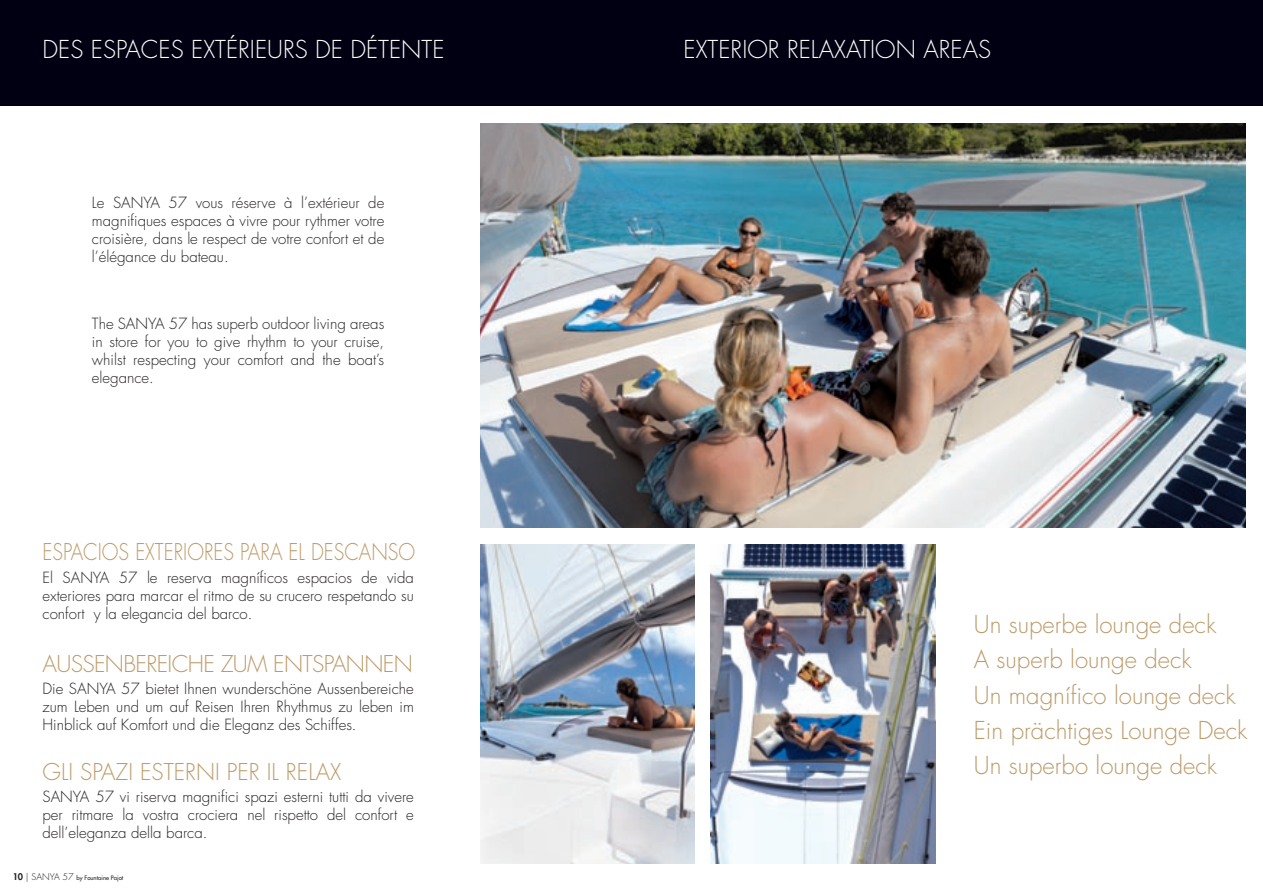
<style>
.page{position:relative;width:1263px;height:893px;background:#fff}
.page>*{position:absolute;margin:0;border:0;box-sizing:border-box;transform-origin:0 0}
.t1{font:300 24px/35.2px "Futura";color:#bc9b69}
.t2{font:300 24px "Futura";color:#fff}
.t3{font:300 22.5px "Futura";color:#bc9b69}
.t4{font:300 22.5px "Futura";color:#bc9b69;scale:.87 1}
.t5{font:300 22.5px "Futura";letter-spacing:-.03em;color:#bc9b69}
.t6{font:300 15px/18px "Futura";color:#231f20;text-align:justify}
.t7{font:300 9px "Futura";color:#231f20}
.t8{font:6px "Futura";color:#231f20}
.s1{font-weight:800}
.s2{font-weight:300;font-size:9px}
</style>
<div class="page">
<div style="left:0;top:0;width:1263px;height:106px;background:#000012"></div>
<img style="left:710px;top:544px;width:225px;height:319px">
<img style="left:480px;top:123px;width:766px;height:404px">
<img style="left:480px;top:544px;width:214px;height:319px">
<h1 class="t2" style="left:43px;top:35px;width:14px">des</h1>
<h1 class="t2" style="left:91px;top:35px;width:65px">espaces</h1>
<h1 class="t2" style="left:191px;top:35px;width:60px">extérieurs</h1>
<h1 class="t2" style="left:315px;top:35px;width:118px">de déte nte</h1>
<h1 class="t2" style="left:684px;top:35px;width:37px">Exterior</h1>
<h1 class="t2" style="left:787px;top:35px;width:202px">relaxatio n are as</h1>
<p class="t6" style="left:92px;top:194px;width:294px">Le Sanya 57 vous réserve à l’extérieur de magnifiques espaces à vivre pour rythmer votre croisière, dans le respect de votre confort et de l’élégance du bateau.</p>
<p class="t6" style="left:92px;top:315px;width:294px">The Sanya 57 has superb outdoor living areas in store for you to give rhythm to your cruise, whilst respecting your comfort and the boat’s elegance.</p>
<h2 class="t4" style="left:43px;top:539px;width:61px">espacios</h2>
<h2 class="t4" style="left:135px;top:539px;width:35px">exteriores</h2>
<h2 class="t4" style="left:240px;top:539px;width:96px">para el desc</h2>
<h2 class="t4" style="left:359px;top:539px;width:50px">anso</h2>
<p class="t6" style="left:43px;top:569px;width:373px">El Sanya 57 le reserva magníficos espacios de vida exteriores para marcar el ritmo de su crucero respetando su confort y la elegancia del barco.</p>
<h2 class="t3" style="left:43px;top:650px;width:14px">Ausse</h2>
<h2 class="t3" style="left:105px;top:650px;width:31px">nbereiche</h2>
<h2 class="t5" style="left:221px;top:650px;width:194px">zum Entspannen</h2>
<p class="t6" style="left:43px;top:680px;width:373px">Die Sanya 57 bietet Ihnen wunderschöne Aussenbereiche zum Leben und um auf Reisen Ihren Rhythmus zu leben im Hinblick auf Komfort und die Eleganz des Schiffes.</p>
<h2 class="t3" style="left:43px;top:758px;width:110px">Gli spazi ester</h2>
<h2 class="t3" style="left:196px;top:758px;width:42px">ni per</h2>
<h2 class="t3" style="left:267px;top:758px;width:76px">ilrelax</h2>
<p class="t6" style="left:43px;top:788px;width:373px">Sanya 57 vi riserva magnifici spazi esterni tutti da vivere per ritmare la vostra crociera nel rispetto del confort e dell’eleganza della barca.</p>
<p class="t7" style="left:13px;top:871px;width:31px"><span class="s1">10</span> | SANYA</p>
<p class="t8" style="left:63px;top:874px;width:62px"><span class="s2">57</span> by Fountaine Pajot</p>
<h1 class="t1" style="left:974px;top:607px;width:275px">Un superbe lounge deck<br>A superb lounge deck<br>Un magnífico lounge deck<br>Ein prächtiges Lounge Deck<br>Un superbo lounge deck</h1>
</div>
